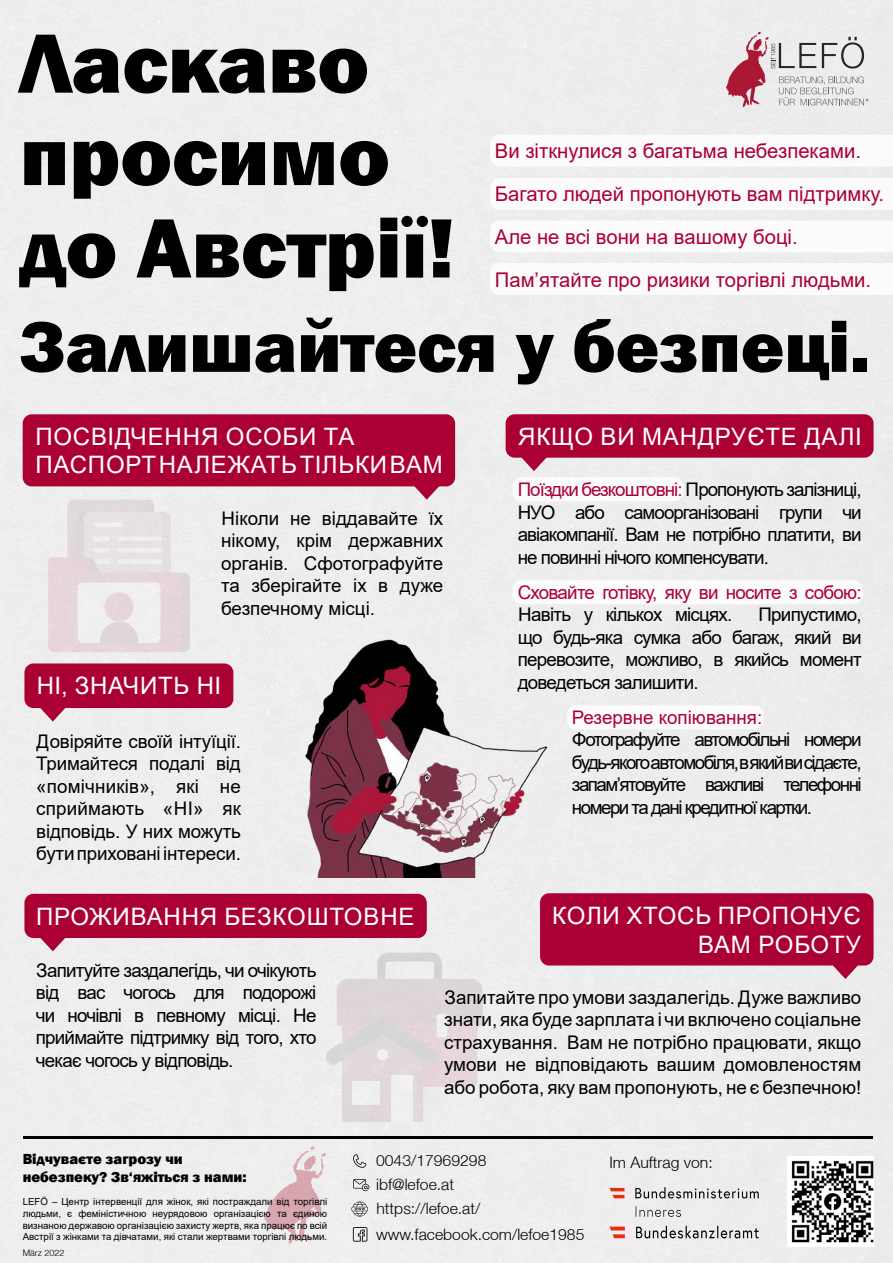
<style>
.page{position:relative;width:893px;height:1263px;background:#ededed}
.page>*{position:absolute;margin:0;border:0;box-sizing:border-box;transform-origin:0 0}
.t1{font:800 87px/92.4px "Franklin Gothic";color:#000}
.t2{font:800 74.25px "Franklin Gothic";color:#000}
.t3{font:24px/28.8px "Arial";letter-spacing:.035em;color:#fff}
.t4{font:20.25px/43px "Arial";color:#ab0033}
.t5{font:18.75px/22.5px "Arial";letter-spacing:-.04em;color:#000;text-align:justify}
.t6{font:18.75px "Arial";letter-spacing:-.04em;color:#ab0033}
.t7{font:18.75px "Arial";color:#ab0033}
.t8{font:300 15.75px "Helvetica Neue LT";color:#000}
.t9{font:800 15px/18px "Franklin Gothic";color:#000}
.t10{font:9.75px/11.7px "Arial";color:#000;text-align:justify}
.t11{font:300 9px "Helvetica Neue LT";color:#000}
.s1{color:#ab0033}
</style>
<div class="page">
<svg style="left:833px;top:965px;width:25px;height:14px"></svg>
<svg style="left:40px;top:938px;width:25px;height:13px"></svg>
<svg style="left:414px;top:486px;width:25px;height:14px"></svg>
<svg style="left:40px;top:708px;width:25px;height:13px"></svg>
<svg style="left:522px;top:458px;width:24px;height:13px"></svg>
<div style="left:24px;top:663px;width:209px;height:45px;background:#ab0033;border-radius:9px"></div>
<svg style="left:326px;top:952px;width:157px;height:170px;background:#e3dddf"></svg>
<div style="left:391px;top:1075px;width:21px;height:47px;background:#efefef"></div>
<div style="left:353px;top:1081px;width:27px;height:23px;background:#efefef"></div>
<div style="left:377px;top:1049px;width:11px;height:12px;background:#efefef;border-radius:50%"></div>
<div style="left:23px;top:414px;width:432px;height:72px;background:#ab0033;border-radius:9px"></div>
<div style="left:24px;top:894px;width:403px;height:44px;background:#ab0033;border-radius:9px"></div>
<div style="left:506px;top:414px;width:367px;height:44px;background:#ab0033;border-radius:9px"></div>
<div style="left:512px;top:477px;width:171px;height:24px;background:#fff;border-radius:9px"></div>
<div style="left:513px;top:580px;width:350px;height:24px;background:#fff;border-radius:9px"></div>
<div style="left:567px;top:705px;width:196px;height:24px;background:#fff;border-radius:9px"></div>
<svg style="left:264px;top:1146px;width:62px;height:98px"></svg>
<svg style="left:490px;top:135px;width:403px;height:32px"></svg>
<div style="left:540px;top:893px;width:333px;height:72px;background:#ab0033;border-radius:9px"></div>
<svg style="left:490px;top:178px;width:403px;height:32px"></svg>
<svg style="left:490px;top:220px;width:403px;height:32px"></svg>
<svg style="left:726px;top:32px;width:142px;height:75px;background:#d4c1c5"></svg>
<svg style="left:490px;top:263px;width:403px;height:32px"></svg>
<svg style="left:48px;top:500px;width:142px;height:152px"></svg>
<div style="left:104px;top:592px;width:30px;height:29px;background:#e6d6da;border-radius:50%"></div>
<img style="left:787px;top:1156px;width:86px;height:90px">
<svg style="left:636px;top:1206px;width:45px;height:11px"></svg>
<svg style="left:635px;top:1187px;width:124px;height:11px"></svg>
<svg style="left:609px;top:1188px;width:15px;height:10px"></svg>
<svg style="left:636px;top:1226px;width:123px;height:12px"></svg>
<svg style="left:609px;top:1226px;width:16px;height:12px"></svg>
<svg style="left:353px;top:1179px;width:16px;height:12px"></svg>
<svg style="left:353px;top:1154px;width:13px;height:14px"></svg>
<svg style="left:353px;top:1227px;width:14px;height:14px"></svg>
<svg style="left:352px;top:1201px;width:16px;height:15px"></svg>
<hr style="left:23px;top:1136px;width:849px;height:3px;background:#000">
<img style="left:295px;top:633px;width:257px;height:244px">
<h1 class="t1" style="left:20px;top:17px;width:437px">Ласкаво просимо до Австрії!</h1>
<h2 class="t2" style="left:20px;top:299px;width:852px">Залишайтеся у безпеці.</h2>
<p class="t4" style="left:495px;top:129px;width:391px">Ви зіткнулися з багатьма небезпеками.<br>Багато людей пропонують вам підтримку.<br>Але не всі вони на вашому боці.<br>Пам’ятайте про ризики торгівлі людьми.</p>
<p class="t3" style="left:35px;top:422px;width:409px">ПОСВІДЧЕННЯ ОСОБИ ТА<br>ПАСПОРТ НАЛЕЖАТЬ ТІЛЬКИ ВАМ</p>
<p class="t5" style="left:221px;top:507px;width:224px">Ніколи не віддавайте їх нікому, крім державних органів. Сфотографуйте та зберігайте іх в дуже безпечному місці.</p>
<p class="t3" style="left:518px;top:422px;width:345px">ЯКЩО ВИ МАНДРУЄТЕ ДАЛІ</p>
<p class="t5" style="left:518px;top:478px;width:345px"><span class="s1">Поїздки безкоштовні:</span> Пропонують залізниці, НУО або самоорганізовані групи чи авіакомпанії. Вам не потрібно платити, ви не повинні нічого компенсувати.</p>
<p class="t6" style="left:518px;top:579px;width:345px">Сховайте готівку, яку ви носите з собою:</p>
<p class="t5" style="left:518px;top:603px;width:216px">Навіть у кількох місцях.</p>
<p class="t5" style="left:518px;top:603px;width:345px;text-indent:241px">Припустимо, що будь-яка сумка або багаж, який ви перевозите, можливо, в якийсь момент</p>
<p class="t3" style="left:37px;top:671px;width:186px">НІ, ЗНАЧИТЬ НІ</p>
<p class="t5" style="left:518px;top:671px;width:182px">доведеться залишити.</p>
<p class="t5" style="left:36px;top:730px;width:206px">Довіряйте своїй інтуїції.<br>Тримайтеся подалі від «помічників», які не сприймають «НІ» як відповідь. У них можуть бути приховані інтереси.</p>
<p class="t7" style="left:572px;top:704px;width:192px">Резервне копіювання:</p>
<p class="t5" style="left:572px;top:728px;width:291px">Фотографуйте автомобільні номери будь-якого автомобіля, в який ви сідаєте, запам’ятовуйте важливі телефонні номери та дані кредитної картки.</p>
<p class="t3" style="left:36px;top:902px;width:380px">ПРОЖИВАННЯ БЕЗКОШТОВНЕ</p>
<p class="t5" style="left:36px;top:959px;width:282px">Запитуйте заздалегідь, чи очікують від вас чогось для подорожі чи ночівлі в певному місці. Не приймайте підтримку від того, хто чекає чогось у відповідь.</p>
<p class="t3" style="left:552px;top:901px;width:310px;text-align:right">КОЛИ ХТОСЬ ПРОПОНУЄ<br>ВАМ РОБОТУ</p>
<p class="t5" style="left:444px;top:986px;width:419px">Запитайте про умови заздалегідь. Дуже важливо знати, яка буде зарплата і чи включено соціальне страхування. Вам не потрібно працювати, якщо умови не відповідають вашим домовленостям або робота, яку вам пропонують, не є безпечною!</p>
<p class="t9" style="left:23px;top:1150px;width:225px">Відчуваєте загрозу чи небезпеку? Зв‘яжіться з нами:</p>
<p class="t10" style="left:23px;top:1196px;width:306px">LEFÖ – Центр інтервенції для жінок, які постраждали від торгівлі людьми, є феміністичною неурядовою організацією та єдиною визнаною державою організацією захисту жертв, яка працює по всій Австрії з жінками та дівчатами, які стали жертвами торгівлі людьми.</p>
<p class="t11" style="left:23px;top:1247px;width:43px">März 2022</p>
<p class="t8" style="left:376px;top:1150px;width:112px">0043/17969298</p>
<p class="t8" style="left:609px;top:1152px;width:105px">Im Auftrag von:</p>
<p class="t8" style="left:376px;top:1174px;width:79px">ibf@lefoe.at</p>
<p class="t8" style="left:376px;top:1225px;width:210px">www.facebook.com/lefoe1985</p>
<p class="t8" style="left:376px;top:1199px;width:105px">https://lefoe.at/</p>
</div>
